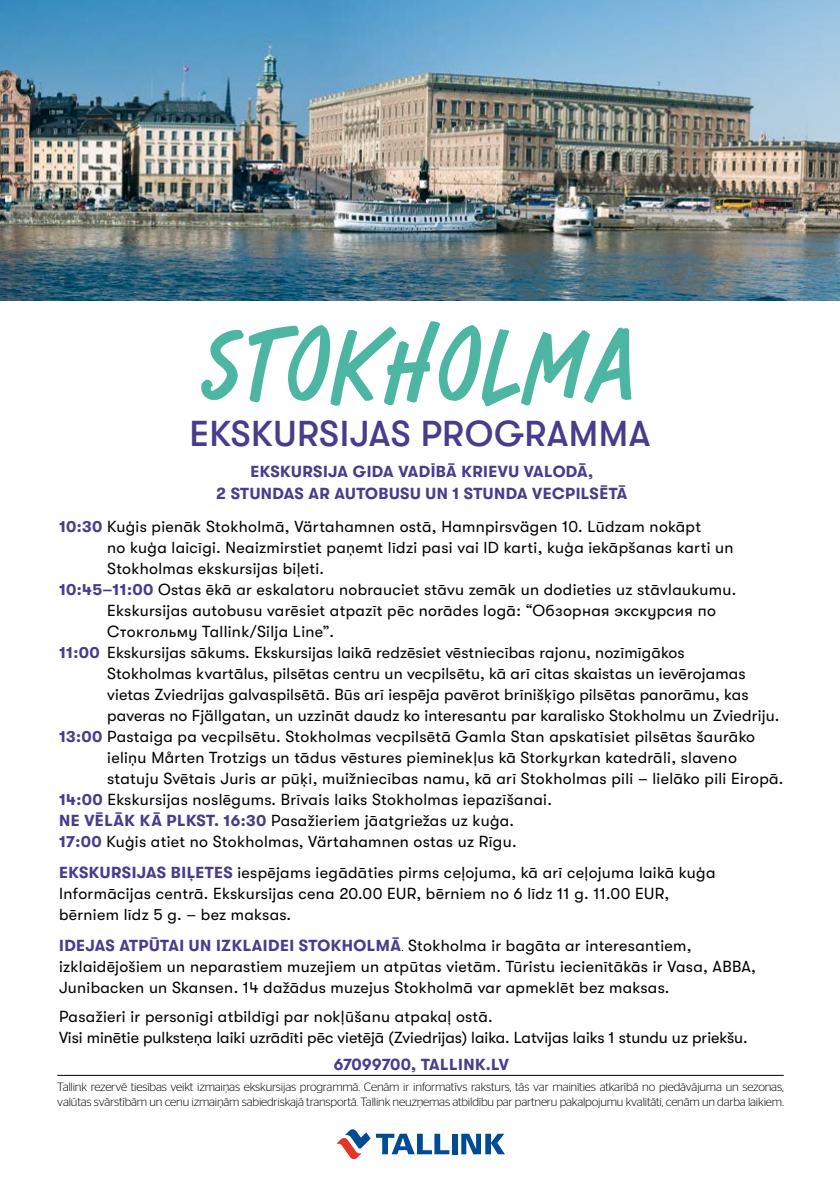
<style>
.page{position:relative;width:840px;height:1191px;background:#fff}
.page>*{position:absolute;margin:0;border:0;box-sizing:border-box;transform-origin:0 0}
.t1{font:700 93px "Tallink Script";letter-spacing:-.03em;color:#4cb6a3}
.t2{font:500 36px "GT Walsheim Pro";letter-spacing:.015em;color:#483c8d}
.t3{font:16px/21px "GT Walsheim Pro";letter-spacing:.02em;color:#000}
.t4{font:16px/21px "GT Walsheim Pro";color:#000}
.t5{font:700 16px/22px "GT Walsheim Pro";letter-spacing:.03em;color:#483c8d;text-align:center}
.t6{font:300 12px/15px "Stag Sans";letter-spacing:-.015em;color:#000}
.s1{font-weight:700;color:#483c8d}
.s2{font-family:"Stag Sans";font-weight:300}
</style>
<div class="page">
<hr style="left:57px;top:1074px;width:726px;height:1px;background:#000">
<svg style="left:376px;top:1133px;width:73px;height:21px"></svg>
<div style="left:451px;top:1133px;width:6px;height:21px;background:#004b93"></div>
<svg style="left:461px;top:1133px;width:43px;height:21px"></svg>
<svg style="left:337px;top:1129px;width:33px;height:30px"></svg>
<img style="left:0;top:0;width:839px;height:300px">
<h1 class="t1" style="left:198px;top:304px;width:445px">STOKHOLMA</h1>
<h2 class="t2" style="left:189px;top:413px;width:462px">EKSKURSIJAS PROGRAMMA</h2>
<p class="t5" style="left:216px;top:460px;width:412px">EKSKURSIJA GIDA VADĪBĀ KRIEVU VALODĀ,<br>2 STUNDAS AR AUTOBUSU UN 1 STUNDA VECPILSĒTĀ</p>
<p class="t3" style="left:59px;top:516px;width:643px"><span class="s1">10:30</span> Kuģis pienāk Stokholmā, Värtahamnen ostā, Hamnpirsvägen 10. Lūdzam nokāpt</p>
<p class="t3" style="left:107px;top:537px;width:627px">no kuģa laicīgi. Neaizmirstiet paņemt līdzi pasi vai ID karti, kuģa iekāpšanas karti un</p>
<p class="t3" style="left:107px;top:558px;width:218px">Stokholmas ekskursijas biļeti.</p>
<p class="t3" style="left:59px;top:579px;width:678px"><span class="s1">10:45–11:00</span> Ostas ēkā ar eskalatoru nobrauciet stāvu zemāk un dodieties uz stāvlaukumu.</p>
<p class="t3" style="left:107px;top:600px;width:609px">Ekskursijas autobusu varēsiet atpazīt pēc norādes logā: “Обзорная экскурсия по</p>
<p class="t3" style="left:107px;top:621px;width:228px">Стокгольму Tallink/Silja Line”.</p>
<p class="t3" style="left:59px;top:642px;width:627px"><span class="s1">11:00</span> Ekskursijas sākums. Ekskursijas laikā redzēsiet vēstniecības rajonu, nozīmīgākos</p>
<p class="t3" style="left:107px;top:663px;width:639px">Stokholmas kvartālus, pilsētas centru un vecpilsētu, kā arī citas skaistas un ievērojamas</p>
<p class="t3" style="left:107px;top:684px;width:642px">vietas Zviedrijas galvaspilsētā. Būs arī iespēja pavērot brīnišķīgo pilsētas panorāmu, kas</p>
<p class="t3" style="left:107px;top:705px;width:673px">paveras no Fjällgatan, un uzzināt daudz ko interesantu par karalisko Stokholmu un Zviedriju.</p>
<p class="t3" style="left:59px;top:726px;width:697px"><span class="s1">13:00</span> Pastaiga pa vecpilsētu. Stokholmas vecpilsētā Gamla Stan apskatīsiet pilsētas šaurāko</p>
<p class="t3" style="left:107px;top:747px;width:630px">ieliņu Mårten Trotzigs un tādus vēstures pieminekļus kā Storkyrkan katedrāli, slaveno</p>
<p class="t3" style="left:107px;top:768px;width:677px">statuju Svētais Juris ar pūķi, muižniecības namu, kā arī Stokholmas pili – lielāko pili Eiropā.</p>
<p class="t3" style="left:59px;top:789px;width:494px"><span class="s1">14:00</span> Ekskursijas noslēgums. Brīvais laiks Stokholmas iepazīšanai.</p>
<p class="t3" style="left:59px;top:810px;width:456px"><span class="s1">NE VĒLĀK KĀ PLKST. 16:30</span> Pasažieriem jāatgriežas uz kuģa.</p>
<p class="t3" style="left:59px;top:831px;width:459px"><span class="s1">17:00</span> Kuģis atiet no Stokholmas, Värtahamnen ostas uz Rīgu.</p>
<p class="t3" style="left:59px;top:862px;width:657px"><span class="s1">EKSKURSIJAS BIĻETES</span> iespējams iegādāties pirms ceļojuma, kā arī ceļojuma laikā kuģa<br>Informācijas centrā. Ekskursijas cena 20.00 EUR, bērniem no 6 līdz 11 g. 11.00 EUR, bērniem līdz 5 g. – bez maksas.</p>
<p class="t3" style="left:59px;top:935px;width:698px"><span class="s1">IDEJAS ATPŪTAI UN IZKLAIDEI STOKHOLMĀ</span><span class="s2">.</span> Stokholma ir bagāta ar interesantiem, izklaidējošiem un neparastiem muzejiem un atpūtas vietām. Tūristu iecienītākās ir Vasa, ABBA,<br>Junibacken un Skansen. 14 dažādus muzejus Stokholmā var apmeklēt bez maksas.</p>
<p class="t4" style="left:59px;top:1006px;width:690px">Pasažieri ir personīgi atbildīgi par nokļūšanu atpakaļ ostā.<br>Visi minētie pulksteņa laiki uzrādīti pēc vietējā (Zviedrijas) laika. Latvijas laiks 1 stundu uz priekšu.</p>
<p class="t5" style="left:333px;top:1053px;width:177px">67099700, TALLINK.LV</p>
<p class="t6" style="left:57px;top:1079px;width:727px">Tallink rezervē tiesības veikt izmaiņas ekskursijas programmā. Cenām ir informatīvs raksturs, tās var mainīties atkarībā no piedāvājuma un sezonas, valūtas svārstībām un cenu izmaiņām sabiedriskajā transportā. Tallink neuzņemas atbildību par partneru pakalpojumu kvalitāti, cenām un darba laikiem.</p>
</div>
